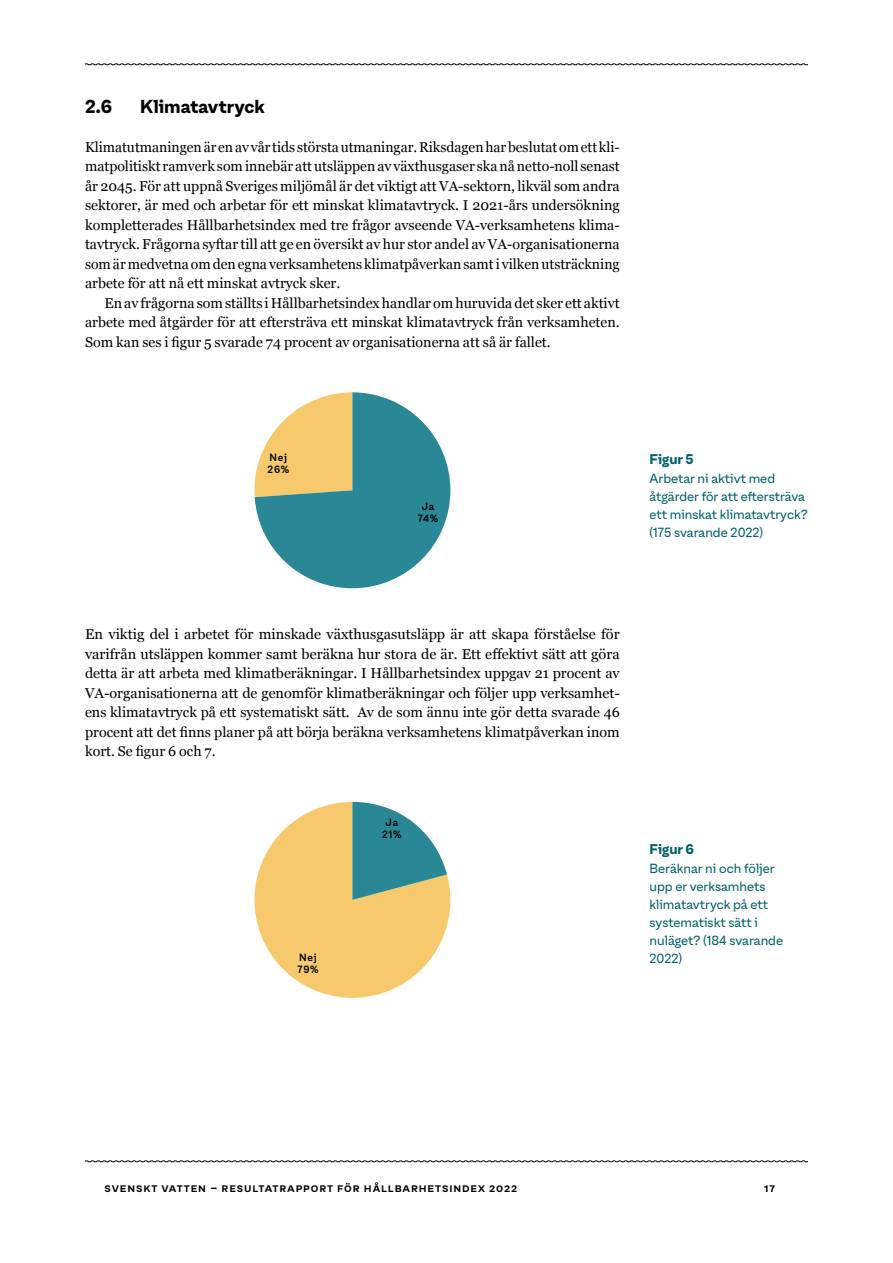
<style>
.page{position:relative;width:893px;height:1263px;background:#fff}
.page>*{position:absolute;margin:0;border:0;box-sizing:border-box;transform-origin:0 0}
.t1{font:700 18px "Oli Grotesk L";color:#000}
.t2{font:14.25px/19.5px "Georgia";color:#000;text-align:justify}
.t3{font:700 13.5px "Oli Grotesk L";color:#00616a}
.t4{font:12.75px/18px "Oli Grotesk L";color:#00616a}
.t5{font:500 12px "Oli Grotesk L";letter-spacing:.075em;color:#000}
.t6{font:500 10.2px/12.1px "Oli Grotesk L";letter-spacing:.065em;color:#000}
</style>
<div class="page">
<svg style="left:254px;top:392px;width:196px;height:196px"></svg>
<svg style="left:254px;top:802px;width:197px;height:196px"></svg>
<svg style="left:85px;top:1160px;width:723px;height:2px"></svg>
<svg style="left:85px;top:63px;width:723px;height:3px"></svg>
<p class="t1" style="left:85px;top:92px;width:29px">2.6</p>
<p class="t1" style="left:140px;top:92px;width:126px">Klimatavtryck</p>
<p class="t2" style="left:85px;top:136px;width:536px">Klimatutmaningen är en av vår tids största utmaningar. Riksdagen har beslutat om ett kli&shy;matpolitiskt ramverk som innebär att utsläppen av växthusgaser ska nå netto-noll senast år 2045. För att uppnå Sveriges miljömål är det viktigt att VA-sektorn, likväl som andra sektorer, är med och arbetar för ett minskat klimatavtryck. I 2021-års undersökning kompletterades Hållbarhetsindex med tre frågor avseende VA-verksamhetens klima&shy;tavtryck. Frågorna syftar till att ge en översikt av hur stor andel av VA-organisationerna som är medvetna om den egna verksamhetens klimatpåverkan samt i vilken utsträckning arbete för att nå ett minskat avtryck sker.</p>
<p class="t2" style="left:85px;top:292px;width:536px;text-indent:20px">En av frågorna som ställts i Hållbarhetsindex handlar om huruvida det sker ett aktivt arbete med åtgärder för att eftersträva ett minskat klimatavtryck från verksamheten.<br>Som kan ses i figur 5 svarade 74 procent av organisationerna att så är fallet.</p>
<p class="t6" style="left:268px;top:450px;width:23px">Nej<br>26%</p>
<p class="t6" style="left:418px;top:499px;width:22px;text-align:center">Ja<br>74%</p>
<p class="t3" style="left:649px;top:448px;width:46px">Figur 5</p>
<p class="t4" style="left:649px;top:468px;width:160px">Arbetar ni aktivt med åtgärder för att eftersträva ett minskat klimatavtryck? (175 svarande 2022)</p>
<p class="t2" style="left:85px;top:624px;width:536px">En viktig del i arbetet för minskade växthusgasutsläpp är att skapa förståelse för varifrån utsläppen kommer samt beräkna hur stora de är. Ett effektivt sätt att göra detta är att arbeta med klimatberäkningar. I Hållbarhetsindex uppgav 21 procent av VA-organisationerna att de genomför klimatberäkningar och följer upp verksamhet&shy;ens klimatavtryck på ett systematiskt sätt. Av de som ännu inte gör detta svarade 46 procent att det finns planer på att börja beräkna verksamhetens klimatpåverkan inom kort. Se figur 6 och 7.</p>
<p class="t6" style="left:298px;top:950px;width:23px">Nej<br>79%</p>
<p class="t6" style="left:382px;top:815px;width:21px;text-align:center">Ja<br>21%</p>
<p class="t3" style="left:649px;top:838px;width:46px">Figur 6</p>
<p class="t4" style="left:649px;top:858px;width:135px">Beräknar ni och följer upp er verksamhets klimatavtryck på ett systematiskt sätt i nuläget? (184 svarande<br>2022)</p>
<p class="t5" style="left:105px;top:1178px;width:414px">Svenskt vatten – Resultatrapport för Hållbarhetsindex 2022</p>
<p class="t5" style="left:764px;top:1178px;width:12px">17</p>
</div>
